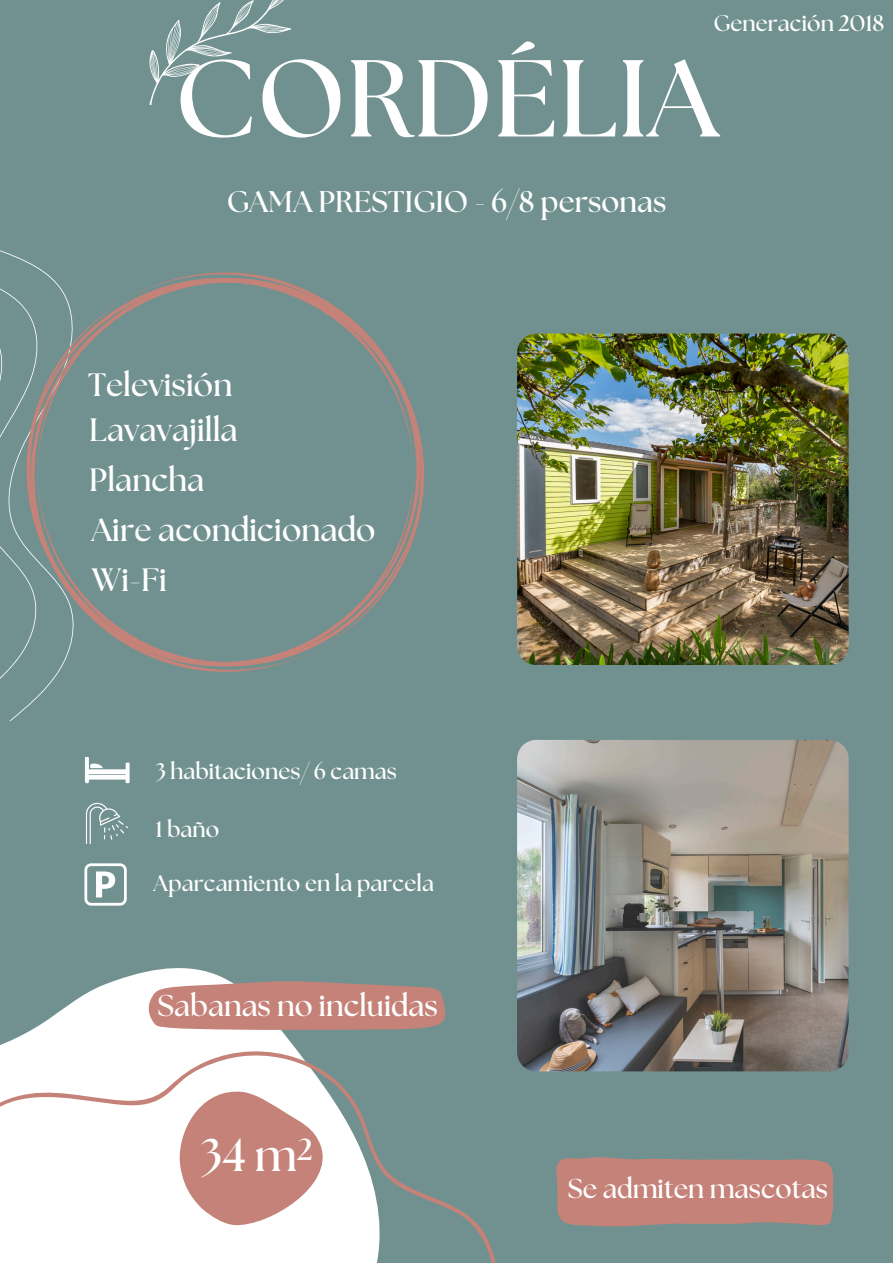
<style>
.page{position:relative;width:893px;height:1263px;background:#719190}
.page>*{position:absolute;margin:0;border:0;box-sizing:border-box;transform-origin:0 0}
.t1{font:700 109.05px "The Seasons";color:#fff}
.t2{font:700 45.83px "The Seasons";color:#fff}
.t3{font:700 32.25px "The Seasons";color:#fff}
.t4{font:700 30px "The Seasons";color:#fff}
.t5{font:700 29.85px "The Seasons";color:#fff}
.t6{font:700 27.15px "The Seasons";color:#fff}
.t7{font:700 22.5px "The Seasons";color:#fff}
</style>
<div class="page">
<svg style="left:20px;top:968px;width:266px;height:68px;fill:#fff"></svg>
<svg style="left:0;top:1036px;width:496px;height:227px;fill:#fff"></svg>
<img style="left:517px;top:333px;width:331px;height:332px">
<img style="left:517px;top:740px;width:331px;height:331px">
<svg style="left:556px;top:1157px;width:277px;height:69px;background:#be8379"></svg>
<svg style="left:179px;top:1088px;width:156px;height:138px;background:#d7aca6"></svg>
<svg style="left:0;top:348px;width:25px;height:229px"></svg>
<svg style="left:84px;top:757px;width:45px;height:26px"></svg>
<svg style="left:86px;top:803px;width:42px;height:41px"></svg>
<svg style="left:84px;top:863px;width:43px;height:42px"></svg>
<svg style="left:29px;top:277px;width:396px;height:408px"></svg>
<svg style="left:149px;top:0;width:143px;height:105px"></svg>
<svg style="left:147px;top:981px;width:298px;height:49px;background:#c28980"></svg>
<p class="t7" style="left:713px;top:13px;width:172px">Generación 2018</p>
<p class="t1" style="left:175px;top:49px;width:545px">CORDÉLIA</p>
<h3 class="t5" style="left:227px;top:188px;width:441px">GAMA PRESTIGIO - 6/8 personas</h3>
<p class="t3" style="left:88px;top:371px;width:146px">Televisión</p>
<p class="t3" style="left:89px;top:415px;width:150px">Lavavajilla</p>
<h3 class="t3" style="left:89px;top:465px;width:116px">Plancha</h3>
<h3 class="t3" style="left:91px;top:515px;width:286px">Aire acondicionado</h3>
<p class="t3" style="left:91px;top:565px;width:77px">Wi-Fi</p>
<h3 class="t7" style="left:155px;top:761px;width:243px">3 habitaciones/ 6 camas</h3>
<p class="t7" style="left:155px;top:818px;width:66px">1 baño</p>
<h1 class="t7" style="left:154px;top:873px;width:282px">Aparcamiento en la parcela</h1>
<p class="t4" style="left:157px;top:992px;width:282px">Sabanas no incluidas</p>
<h3 class="t2" style="left:201px;top:1134px;width:114px">34 m²</h3>
<h3 class="t6" style="left:568px;top:1176px;width:262px">Se admiten mascotas</h3>
</div>
